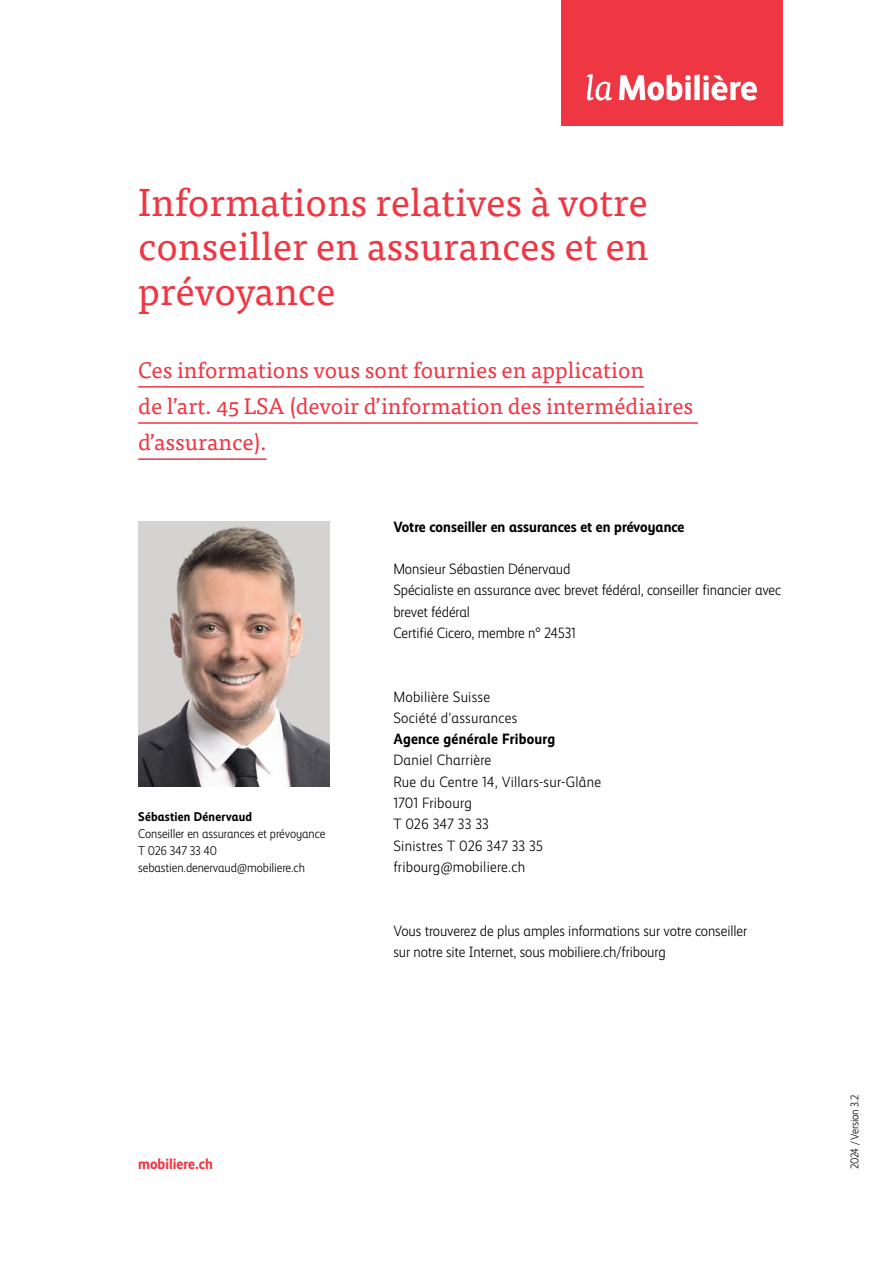
<style>
.page{position:relative;width:893px;height:1263px;background:#fff}
.page>*{position:absolute;margin:0;border:0;box-sizing:border-box;transform-origin:0 0}
.subheadline-1{font:39px/44.7px "Tisa Pro";color:#ef3744;text-align:justify}
.Lead_Unterstrichen_1{font:22.5px/36.2px "Tisa Pro";color:#ef3744}
.paragraph_01{font:300 15px/21.3px "Mobiliar Realist";letter-spacing:-.005em;color:#000}
.Adresse{font:300 15px/21.3px "Mobiliar Realist";letter-spacing:.015em;color:#000}
.paragraph_aftersubhe{font:300 15px/21.3px "Mobiliar Realist";letter-spacing:-.005em;color:#000}
.subheadline-2{font:700 15px "Mobiliar Realist";color:#000}
.Standort{font:700 15px "Mobiliar Realist";letter-spacing:.015em;color:#000}
.Email{font:300 15px "Mobiliar Realist";letter-spacing:.015em;color:#000}
.t1{font:700 15px "Mobiliar Realist";color:#ef3744}
.paragraph_02{font:300 12.75px "Mobiliar Realist";letter-spacing:-.005em;color:#000}
.paragraph_02-2{font:700 12.75px "Mobiliar Realist";letter-spacing:.015em;color:#000}
.paragraph{font:300 11.25px "Mobiliar Realist";letter-spacing:-.005em;color:#000}
</style>
<div class="page">
<hr style="left:138px;top:386px;width:506px;height:2px;background:#ef3744">
<hr style="left:138px;top:422px;width:560px;height:2px;background:#ef3744">
<hr style="left:138px;top:458px;width:129px;height:2px;background:#ef3744">
<img style="left:138px;top:521px;width:192px;height:266px">
<div style="left:561px;top:0;width:221px;height:125px;background:#ef3744"></div>
<svg style="left:619px;top:74px;width:138px;height:27px"></svg>
<svg style="left:587px;top:74px;width:25px;height:26px"></svg>
<p class="subheadline-1" style="left:138px;top:177px;width:512px">Informations relatives à votre conseiller en assurances et en prévoyance</p>
<p class="Lead_Unterstrichen_1" style="left:138px;top:351px;width:557px">Ces informations vous sont fournies en application<br>de lʼart. 45 LSA (devoir dʼinformation des intermédiaires dʼassurance).</p>
<p class="subheadline-2" style="left:393px;top:518px;width:293px">Votre conseiller en assurances et en prévoyance</p>
<p class="paragraph_02-2" style="left:138px;top:809px;width:115px">Sébastien Dénervaud</p>
<p class="paragraph_02" style="left:138px;top:826px;width:189px">Conseiller en assurances et prévoyance</p>
<p class="paragraph_02" style="left:138px;top:843px;width:80px">T 026 347 33 40</p>
<p class="paragraph_02" style="left:138px;top:860px;width:168px">sebastien.denervaud@mobiliere.ch</p>
<p class="paragraph_01" style="left:393px;top:558px;width:179px">Monsieur Sébastien Dénervaud</p>
<p class="paragraph_01" style="left:393px;top:580px;width:389px">Spécialiste en assurance avec brevet fédéral, conseiller financier avec brevet fédéral</p>
<p class="paragraph_01" style="left:393px;top:622px;width:184px">Certifié Cicero, membre n° 24531</p>
<p class="Adresse" style="left:393px;top:686px;width:125px">Mobilière Suisse<br>Société d'assurances</p>
<p class="Standort" style="left:393px;top:730px;width:163px">Agence générale Fribourg</p>
<p class="Adresse" style="left:393px;top:750px;width:99px">Daniel Charrière</p>
<p class="Adresse" style="left:393px;top:771px;width:209px">Rue du Centre 14, Villars-sur-Glâne</p>
<p class="Adresse" style="left:393px;top:792px;width:80px">1701 Fribourg</p>
<p class="Adresse" style="left:393px;top:814px;width:97px">T 026 347 33 33</p>
<p class="Adresse" style="left:393px;top:835px;width:151px">Sinistres T 026 347 33 35</p>
<p class="Email" style="left:393px;top:858px;width:133px">fribourg@mobiliere.ch</p>
<p class="paragraph_aftersubhe" style="left:393px;top:920px;width:355px">Vous trouverez de plus amples informations sur votre conseiller sur notre site Internet, sous mobiliere.ch/fribourg</p>
<p class="t1" style="left:138px;top:1155px;width:76px">mobiliere.ch</p>
<p class="paragraph" style="left:848px;top:1169px;width:77px;rotate:-90deg">2024 /Version 3.2</p>
</div>
